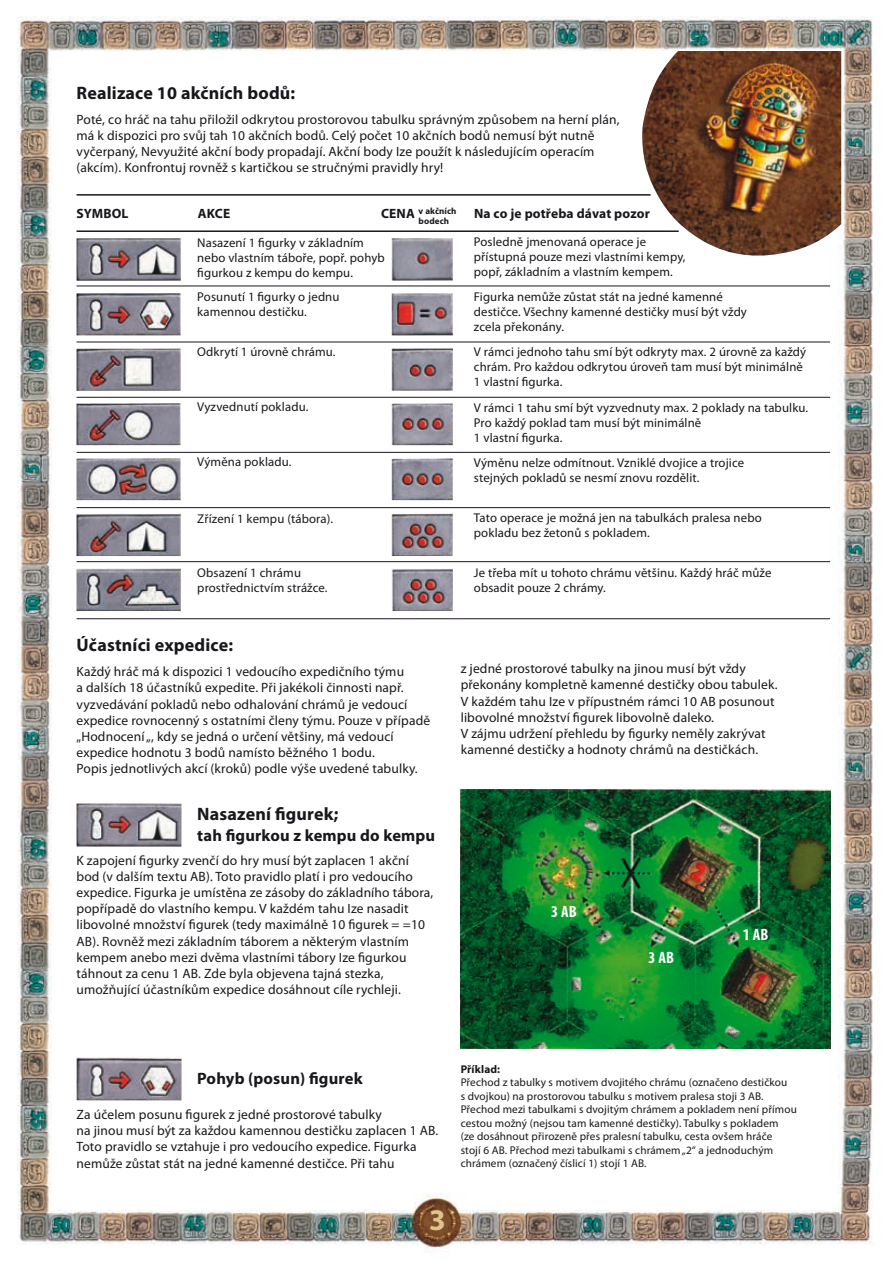
<style>
.page{position:relative;width:893px;height:1263px;background:#fff}
.page>*{position:absolute;margin:0;border:0;box-sizing:border-box;transform-origin:0 0}
.t1{font:700 30px "Myriad Pro";color:#dec58b}
.t2{font:700 18px "Myriad Pro";letter-spacing:.01em;color:#1a171c}
.t3{font:700 16.5px "Myriad Pro";letter-spacing:.01em;color:#1a171c}
.t4{font:700 condensed 16.5px "Myriad Pro";color:#fff}
.t5{font:13.5px/16.2px "Myriad Pro";letter-spacing:.01em;color:#1a171c}
.t6{font:700 13.5px "Myriad Pro";letter-spacing:.01em;color:#1a171c}
.t7{font:12.75px/15px "Myriad Pro";letter-spacing:.01em;color:#1a171c}
.t8{font:11.25px/13.5px "Myriad Pro";letter-spacing:.01em;color:#1a171c}
.t9{font:700 11.25px "Myriad Pro";letter-spacing:.01em;color:#1a171c}
.t10{font:700 9px "Myriad Pro";letter-spacing:.01em;color:#1a171c}
.s1{font-size:13.5px}
</style>
<div class="page">
<img style="left:17px;top:16px;width:856px;height:1234px">
<img style="left:77px;top:803px;width:105px;height:297px">
<img style="left:461px;top:789px;width:369px;height:259px">
<img style="left:641px;top:51px;width:200px;height:208px">
<img style="left:77px;top:238px;width:376px;height:373px">
<hr style="left:77px;top:618px;width:753px;height:1px;background:#1a171c">
<hr style="left:77px;top:561px;width:753px;height:1px;background:#1a171c">
<hr style="left:77px;top:507px;width:753px;height:1px;background:#1a171c">
<hr style="left:77px;top:452px;width:753px;height:1px;background:#1a171c">
<hr style="left:77px;top:397px;width:753px;height:1px;background:#1a171c">
<hr style="left:77px;top:342px;width:753px;height:1px;background:#1a171c">
<hr style="left:77px;top:286px;width:753px;height:1px;background:#1a171c">
<hr style="left:77px;top:230px;width:602px;height:2px;background:#1a171c">
<hr style="left:77px;top:194px;width:574px;height:2px;background:#1a171c">
<h2 class="t2" style="left:77px;top:81px;width:220px">Realizace 10 akčních bodů:</h2>
<p class="t5" style="left:77px;top:111px;width:545px">Poté, co hráč na tahu přiložil odkrytou prostorovou tabulku správným způsobem na herní plán, má k dispozici pro svůj tah 10 akčních bodů. Celý počet 10 akčních bodů nemusí být nutně vyčerpaný, Nevyužité akční body propadají. Akční body Ize použít k následujícím operacím (akcím). Konfrontuj rovněž s kartičkou se stručnými pravidly hry!</p>
<p class="t6" style="left:77px;top:205px;width:53px">SYMBOL</p>
<p class="t6" style="left:198px;top:205px;width:34px">AKCE</p>
<p class="t10" style="left:381px;top:205px;width:77px"><span class="s1">CENA</span> v akčních</p>
<p class="t6" style="left:474px;top:205px;width:177px">Na co je potřeba dávat pozor</p>
<p class="t10" style="left:419px;top:215px;width:32px">bodech</p>
<p class="t7" style="left:197px;top:235px;width:189px">Nasazení 1 figurky v základním nebo vlastním táboře, popř. pohyb figurkou z kempu do kempu.</p>
<p class="t7" style="left:474px;top:234px;width:213px">Posledně jmenovaná operace je přístupná pouze mezi vlastními kempy, popř, základním a vlastním kempem.</p>
<p class="t7" style="left:197px;top:289px;width:144px">Posunutí 1 figurky o jednu kamennou destičku.</p>
<p class="t7" style="left:197px;top:344px;width:140px">Odkrytí 1 úrovně chrámu.</p>
<p class="t7" style="left:474px;top:289px;width:275px">Figurka nemůže zůstat stát na jedné kamenné destičce. Všechny kamenné destičky musí být vždy zcela překonány.</p>
<p class="t7" style="left:474px;top:344px;width:334px">V rámci jednoho tahu smí být odkryty max. 2 úrovně za každý chrám. Pro každou odkrytou úroveň tam musí být minimálně<br>1 vlastní figurka.</p>
<p class="t7" style="left:197px;top:399px;width:113px">Vyzvednutí pokladu.</p>
<p class="t7" style="left:474px;top:400px;width:336px">V rámci 1 tahu smí být vyzvednuty max. 2 poklady na tabulku.<br>Pro každý poklad tam musí být minimálně<br>1 vlastní figurka.</p>
<p class="t7" style="left:197px;top:454px;width:96px">Výměna pokladu.</p>
<p class="t7" style="left:474px;top:455px;width:272px">Výměnu nelze odmítnout. Vzniklé dvojice a trojice stejných pokladů se nesmí znovu rozdělit.</p>
<p class="t7" style="left:197px;top:511px;width:137px">Zřízení 1 kempu (tábora).</p>
<p class="t7" style="left:474px;top:509px;width:289px">Tato operace je možná jen na tabulkách pralesa nebo pokladu bez žetonů s pokladem.</p>
<p class="t7" style="left:197px;top:565px;width:132px">Obsazení 1 chrámu prostřednictvím strážce.</p>
<p class="t7" style="left:474px;top:565px;width:299px">Je třeba mít u tohoto chrámu většinu. Každý hráč může obsadit pouze 2 chrámy.</p>
<h2 class="t2" style="left:77px;top:633px;width:158px">Účastníci expedice:</h2>
<p class="t5" style="left:77px;top:663px;width:355px">Každý hráč má k dispozici 1 vedoucího expedičního týmu<br>a dalších 18 účastníků expedite. Při jakékoli činnosti např. vyzvedávání pokladů nebo odhalování chrámů je vedoucí expedice rovnocenný s ostatními členy týmu. Pouze v případě „Hodnocení „, kdy se jedná o určení většiny, má vedoucí expedice hodnotu 3 bodů namísto běžného 1 bodu.<br>Popis jednotlivých akcí (kroků) podle výše uvedené tabulky.</p>
<p class="t5" style="left:461px;top:660px;width:318px">z jedné prostorové tabulky na jinou musí být vždy překonány kompletně kamenné destičky obou tabulek.<br>V každém tahu Ize v přípustném rámci 10 AB posunout libovolné množství figurek libovolně daleko.<br>V zájmu udržení přehledu by figurky neměly zakrývat kamenné destičky a hodnoty chrámů na destičkách.</p>
<h2 class="t2" style="left:197px;top:803px;width:143px">Nasazení figurek;</h2>
<p class="t3" style="left:197px;top:825px;width:239px">tah figurkou z kempu do kempu</p>
<p class="t5" style="left:77px;top:852px;width:358px">K zapojení figurky zvenčí do hry musí být zaplacen 1 akční bod (v dalším textu AB). Toto pravidlo platí i pro vedoucího expedice. Figurka je umístěna ze zásoby do základního tábora, popřípadě do vlastního kempu. V každém tahu Ize nasadit libovolné množství figurek (tedy maximálně 10 figurek = =10<br>AB). Rovněž mezi základním táborem a některým vlastním kempem anebo mezi dvěma vlastními tábory Ize figurkou táhnout za cenu 1 AB. Zde byla objevena tajná stezka, umožňující účastníkům expedice dosáhnout cíle rychleji.</p>
<p class="t4" style="left:551px;top:901px;width:27px">3 AB</p>
<p class="t4" style="left:743px;top:924px;width:27px">1 AB</p>
<p class="t4" style="left:648px;top:947px;width:27px">3 AB</p>
<p class="t3" style="left:197px;top:1067px;width:167px">Pohyb (posun) figurek</p>
<p class="t5" style="left:77px;top:1106px;width:363px">Za účelem posunu figurek z jedné prostorové tabulky<br>na jinou musí být za každou kamennou destičku zaplacen 1 AB.<br>Toto pravidlo se vztahuje i pro vedoucího expedice. Figurka nemůže zůstat stát na jedné kamenné destičce. Při tahu</p>
<h1 class="t1" style="left:429px;top:1201px;width:18px">3</h1>
<p class="t9" style="left:461px;top:1062px;width:41px">Příklad:</p>
<p class="t8" style="left:461px;top:1076px;width:338px">Přechod z tabulky s motivem dvojitého chrámu (označeno destičkou<br>s dvojkou) na prostorovou tabulku s motivem pralesa stoji 3 AB.<br>Přechod mezi tabulkami s dvojitým chrámem a pokladem není přímou cestou možný (nejsou tam kamenné destičky). Tabulky s pokladem<br>(ze dosáhnout přirozeně přes pralesní tabulku, cesta ovšem hráče<br>stojí 6 AB. Přechod mezi tabulkami s chrámem „2“ a jednoduchým chrámem (označený číslicí 1) stojí 1 AB.</p>
</div>
